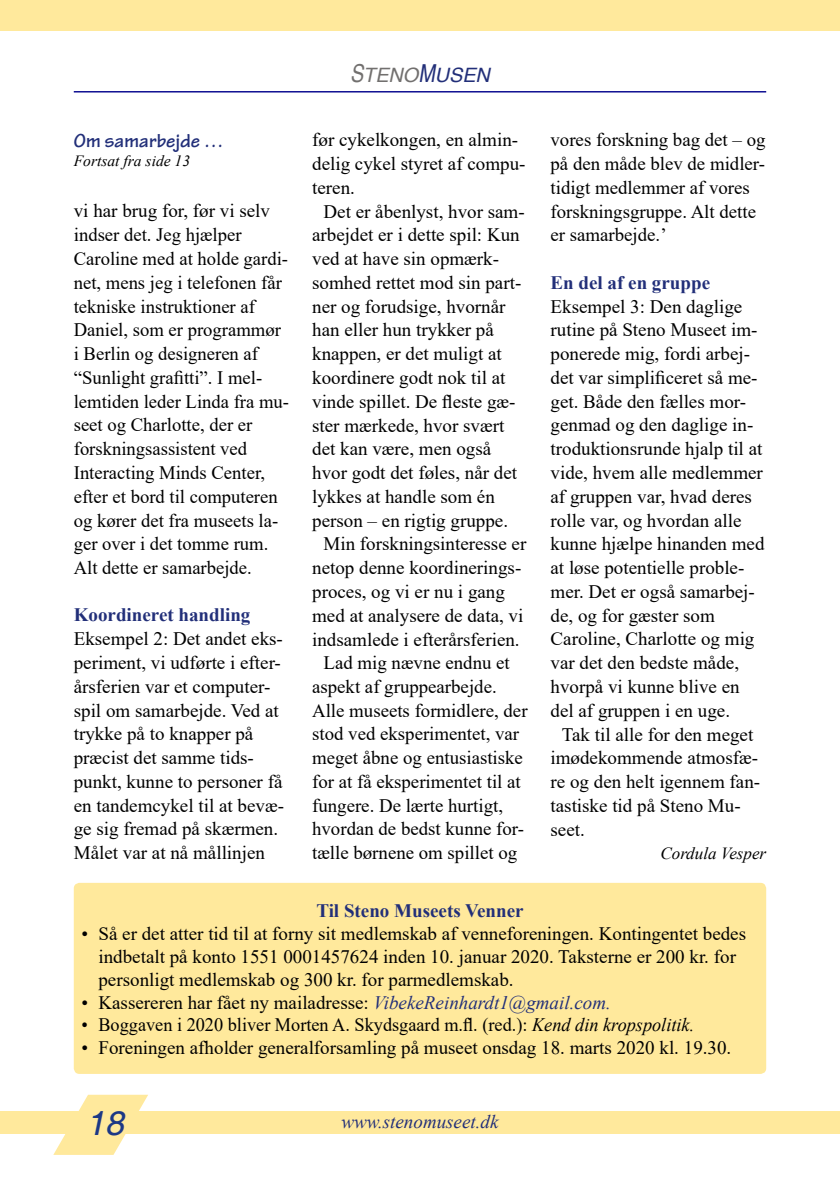
<style>
.page{position:relative;width:840px;height:1191px;background:#fff}
.page>*{position:absolute;margin:0;border:0;box-sizing:border-box;transform-origin:0 0}
.t1{font:italic 34px "Helvetica";color:#1c3886}
.t2{font:700 19.8px "Tekton Pro";letter-spacing:.01em;color:#222f79}
.t3{font:italic 19.8px "Helvetica";color:#72706f}
.t4{font:19px/23.8px "Times New Roman";color:#000}
.t5{font:19px "Times New Roman";color:#000;scale:.96 1}
.t6{font:700 19px "Times New Roman";color:#222f79}
.t7{font:italic 19px "Times New Roman";color:#222f79}
.t8{font:italic 17px "Times New Roman";color:#000}
.t9{font:italic 15.6px "Times New Roman";color:#000}
.s1{font-size:24.8px}
.s2{font-size:24.8px;color:#222f79}
.s3{color:#222f79}
.s4{font-style:italic;color:#222f79}
.s5{font-style:italic}
</style>
<div class="page">
<div style="left:74px;top:883px;width:691px;height:191px;background:#ffe99c;border-radius:6px"></div>
<hr style="left:74px;top:91px;width:691px;height:1px;background:#00008b">
<div style="left:0;top:1111px;width:839px;height:23px;background:#ffe99c"></div>
<div style="left:0;top:0;width:839px;height:30px;background:#ffe99c"></div>
<svg style="left:54px;top:1094px;width:94px;height:60px"></svg>
<svg style="left:839px;top:1111px;width:1px;height:23px"></svg>
<hr style="left:839px;top:0;width:1px;height:30px;background:#ffe99c">
<p class="t2" style="left:74px;top:129px;width:151px">Om samarbejde …</p>
<p class="t9" style="left:74px;top:150px;width:118px">Fortsat fra side 13</p>
<p class="t4" style="left:74px;top:198px;width:217px">vi har brug for, før vi selv indser det. Jeg hjælper<br>Caroline med at holde gardi&shy;net, mens jeg i telefonen får tekniske instruktioner af<br>Daniel, som er programmør i Berlin og designeren af “Sunlight grafitti”. I mel&shy;lemtiden leder Linda fra mu&shy;seet og Charlotte, der er forskningsassistent ved<br>Interacting Minds Center, efter et bord til computeren og kører det fra museets la&shy;ger over i det tomme rum.<br>Alt dette er samarbejde.</p>
<p class="t6" style="left:74px;top:601px;width:178px">Koordineret handling</p>
<p class="t4" style="left:74px;top:626px;width:211px">Eksempel 2: Det andet eks&shy;periment, vi udførte i efter&shy;årsferien var et computer&shy;spil om samarbejde. Ved at trykke på to knapper på præcist det samme tids&shy;punkt, kunne to personer få en tandemcykel til at bevæ&shy;ge sig fremad på skærmen.<br>Målet var at nå mållinjen</p>
<p class="t3" style="left:350px;top:64px;width:141px"><span class="s1">S</span>TENO<span class="s2">M</span><span class="s3">USEN</span></p>
<p class="t4" style="left:312px;top:127px;width:207px">før cykelkongen, en almin-</p>
<p class="t4" style="left:312px;top:151px;width:215px">delig cykel styret af compu-</p>
<p class="t4" style="left:312px;top:175px;width:44px">teren.</p>
<p class="t4" style="left:323px;top:199px;width:203px">Det er åbenlyst, hvor sam-</p>
<p class="t4" style="left:312px;top:222px;width:209px">arbejdet er i dette spil: Kun</p>
<p class="t4" style="left:312px;top:246px;width:188px">ved at have sin opmærk-</p>
<p class="t4" style="left:312px;top:270px;width:210px">somhed rettet mod sin part-</p>
<p class="t4" style="left:312px;top:294px;width:195px">ner og forudsige, hvornår</p>
<p class="t4" style="left:312px;top:317px;width:183px">han eller hun trykker på</p>
<p class="t4" style="left:312px;top:341px;width:191px">knappen, er det muligt at</p>
<p class="t4" style="left:312px;top:365px;width:195px">koordinere godt nok til at</p>
<p class="t4" style="left:312px;top:389px;width:205px">vinde spillet. De fleste gæ-</p>
<p class="t4" style="left:312px;top:413px;width:194px">ster mærkede, hvor svært</p>
<p class="t4" style="left:312px;top:436px;width:180px">det kan være, men også</p>
<p class="t4" style="left:312px;top:460px;width:206px">hvor godt det føles, når det</p>
<p class="t4" style="left:312px;top:484px;width:184px">lykkes at handle som én</p>
<p class="t4" style="left:312px;top:508px;width:197px">person – en rigtig gruppe.</p>
<p class="t4" style="left:323px;top:531px;width:204px">Min forskningsinteresse er</p>
<p class="t4" style="left:312px;top:555px;width:210px">netop denne koordinerings-</p>
<p class="t4" style="left:312px;top:579px;width:194px">proces, og vi er nu i gang</p>
<p class="t4" style="left:312px;top:603px;width:213px">med at analysere de data, vi</p>
<p class="t4" style="left:312px;top:626px;width:209px">indsamlede i efterårsferien.</p>
<p class="t4" style="left:323px;top:650px;width:188px">Lad mig nævne endnu et</p>
<p class="t4" style="left:312px;top:674px;width:186px">aspekt af gruppearbejde.</p>
<p class="t4" style="left:312px;top:697px;width:217px">Alle museets formidlere, der</p>
<p class="t4" style="left:312px;top:721px;width:208px">stod ved eksperimentet, var</p>
<p class="t4" style="left:312px;top:745px;width:212px">meget åbne og entusiastiske</p>
<p class="t4" style="left:312px;top:769px;width:210px">for at få eksperimentet til at</p>
<p class="t4" style="left:312px;top:793px;width:192px">fungere. De lærte hurtigt,</p>
<p class="t4" style="left:312px;top:816px;width:213px">hvordan de bedst kunne for-</p>
<p class="t4" style="left:312px;top:840px;width:206px">tælle børnene om spillet og</p>
<p class="t4" style="left:550px;top:127px;width:216px">vores forskning bag det – og på den måde blev de midler&shy;tidigt medlemmer af vores forskningsgruppe. Alt dette er samarbejde.’</p>
<p class="t6" style="left:550px;top:269px;width:161px">En del af en gruppe</p>
<p class="t4" style="left:550px;top:294px;width:193px">Eksempel 3: Den daglige</p>
<p class="t4" style="left:550px;top:317px;width:208px">rutine på Steno Museet im-</p>
<p class="t4" style="left:550px;top:341px;width:201px">ponerede mig, fordi arbej-</p>
<p class="t4" style="left:550px;top:365px;width:208px">det var simplificeret så me-</p>
<p class="t4" style="left:550px;top:389px;width:197px">get. Både den fælles mor-</p>
<p class="t4" style="left:550px;top:412px;width:204px">genmad og den daglige in-</p>
<p class="t4" style="left:550px;top:436px;width:213px">troduktionsrunde hjalp til at</p>
<p class="t4" style="left:550px;top:460px;width:214px">vide, hvem alle medlemmer</p>
<p class="t4" style="left:550px;top:484px;width:203px">af gruppen var, hvad deres</p>
<p class="t4" style="left:550px;top:507px;width:192px">rolle var, og hvordan alle</p>
<p class="t4" style="left:550px;top:531px;width:215px">kunne hjælpe hinanden med</p>
<p class="t4" style="left:550px;top:555px;width:195px">at løse potentielle proble-</p>
<p class="t4" style="left:550px;top:579px;width:206px">mer. Det er også samarbej-</p>
<p class="t4" style="left:550px;top:603px;width:166px">de, og for gæster som</p>
<p class="t4" style="left:550px;top:626px;width:205px">Caroline, Charlotte og mig</p>
<p class="t4" style="left:550px;top:650px;width:190px">var det den bedste måde,</p>
<p class="t4" style="left:550px;top:674px;width:190px">hvorpå vi kunne blive en</p>
<p class="t4" style="left:550px;top:698px;width:181px">del af gruppen i en uge.</p>
<p class="t4" style="left:561px;top:721px;width:193px">Tak til alle for den meget</p>
<p class="t4" style="left:550px;top:745px;width:209px">imødekommende atmosfæ-</p>
<p class="t4" style="left:550px;top:769px;width:211px">re og den helt igennem fan-</p>
<p class="t4" style="left:550px;top:793px;width:190px">tastiske tid på Steno Mu-</p>
<p class="t4" style="left:550px;top:816px;width:36px">seet.</p>
<p class="t8" style="left:660px;top:841px;width:107px">Cordula Vesper</p>
<p class="t6" style="left:316px;top:897px;width:209px">Til Steno Museets Venner</p>
<p class="t4" style="left:98px;top:921px;width:648px;line-height:22.8px;text-indent:-17px">• Så er det atter tid til at forny sit medlemskab af venneforeningen. Kontingentet bedes indbetalt på konto 1551 0001457624 inden 10. januar 2020. Taksterne er 200 kr. for personligt medlemskab og 300 kr. for parmedlemskab.</p>
<p class="t4" style="left:81px;top:989px;width:530px">• Kassereren har fået ny mailadresse: <span class="s4">VibekeReinhardt1@gmail.com.</span></p>
<p class="t5" style="left:81px;top:1011px;width:639px">• Boggaven i 2020 bliver Morten A. Skydsgaard m.fl. (red.): <span class="s5">Kend din kropspolitik.</span></p>
<p class="t4" style="left:81px;top:1035px;width:651px">• Foreningen afholder generalforsamling på museet onsdag 18. marts 2020 kl. 19.30.</p>
<h1 class="t1" style="left:86px;top:1103px;width:39px">18</h1>
<p class="t7" style="left:341px;top:1108px;width:158px">www.stenomuseet.dk</p>
</div>
